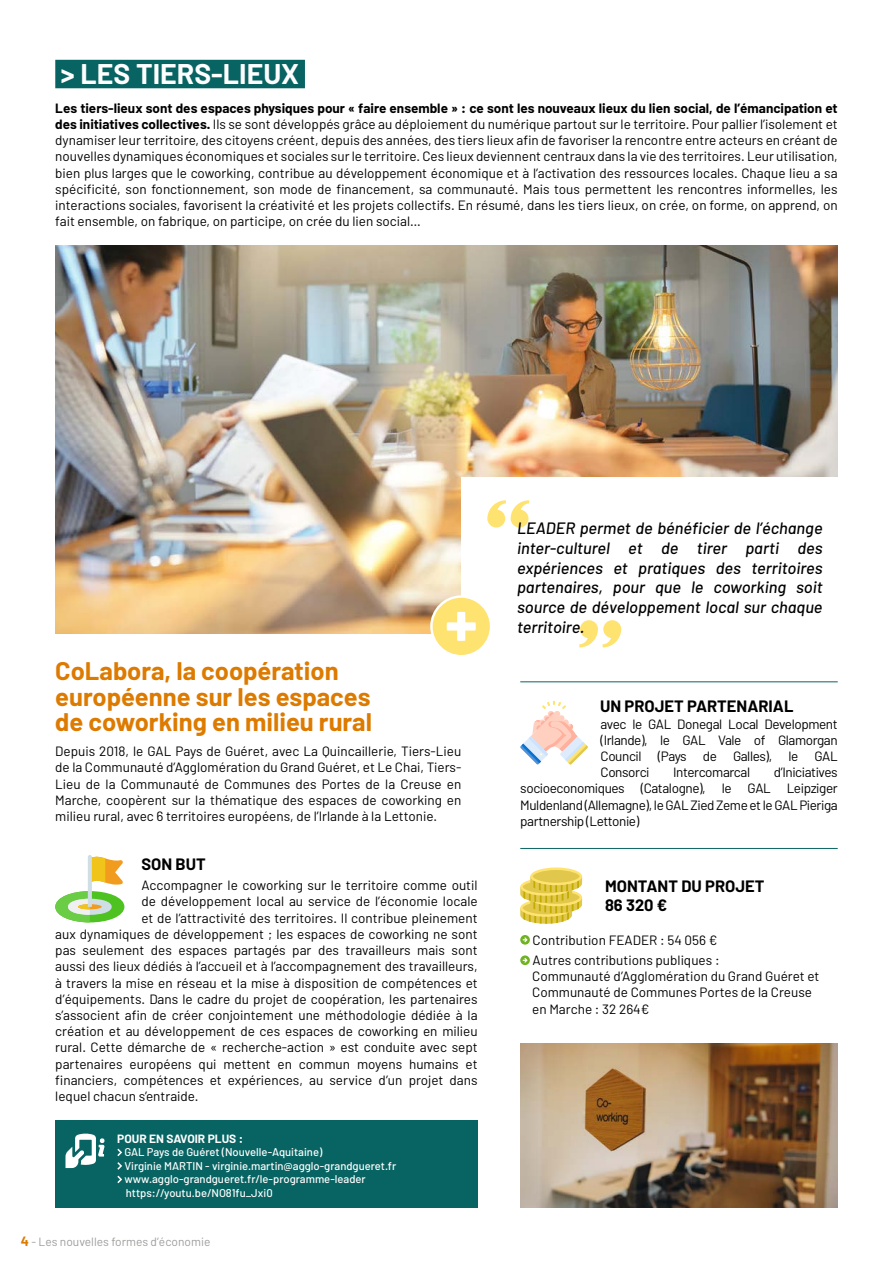
<style>
.page{position:relative;width:893px;height:1263px;background:#fff}
.page>*{position:absolute;margin:0;border:0;box-sizing:border-box;transform-origin:0 0}
.t1{font:700 28.5px "Barlow";color:#fff}
.t2{font:700 25.5px/25.5px "Barlow";color:#dd7a00}
.t3{font:italic 500 16.5px/19.8px "Barlow";color:#000;text-align:justify}
.t4{font:700 16.5px/19.8px "Barlow";color:#000}
.t5{font:13.5px/16.2px "Barlow";color:#000;text-align:justify}
.t6{font:13.5px "Barlow";letter-spacing:-.03em;color:#000}
.t7{font:12px "Barlow";color:#9d9d9c}
.t8{font:700 12px "Barlow";color:#fff}
.t9{font:500 11.25px/13.5px "Barlow";color:#fff}
.s1{font-weight:700}
.s2{font-weight:700;font-size:13.5px;color:#dd7a00}
</style>
<div class="page">
<img style="left:55px;top:246px;width:783px;height:388px">
<img style="left:521px;top:1044px;width:317px;height:163px">
<div style="left:55px;top:60px;width:250px;height:28px;background:#086463"></div>
<svg style="left:55px;top:855px;width:69px;height:67px"></svg>
<div style="left:461px;top:477px;width:395px;height:181px;background:#fff"></div>
<svg style="left:487px;top:500px;width:42px;height:27px"></svg>
<svg style="left:579px;top:620px;width:42px;height:27px"></svg>
<div style="left:431px;top:596px;width:60px;height:60px;background:#ffe371;border-radius:50%"></div>
<div style="left:430px;top:595px;width:62px;height:62px;border:2px solid #fff;border-radius:50%"></div>
<svg style="left:447px;top:612px;width:29px;height:29px"></svg>
<svg style="left:520px;top:867px;width:62px;height:57px"></svg>
<svg style="left:520px;top:935px;width:10px;height:10px"></svg>
<svg style="left:520px;top:955px;width:10px;height:10px"></svg>
<div style="left:55px;top:1120px;width:423px;height:88px;background:#086463"></div>
<svg style="left:65px;top:1133px;width:40px;height:35px"></svg>
<svg style="left:117px;top:1149px;width:5px;height:7px"></svg>
<svg style="left:117px;top:1162px;width:5px;height:8px"></svg>
<svg style="left:117px;top:1176px;width:5px;height:7px"></svg>
<svg style="left:520px;top:701px;width:68px;height:63px"></svg>
<hr style="left:520px;top:848px;width:318px;height:1px;background:#086463">
<hr style="left:520px;top:681px;width:318px;height:1px;background:#086463">
<h1 class="t1" style="left:61px;top:56px;width:240px">&gt; LES TIERS-LIEUX</h1>
<p class="t5" style="left:55px;top:99px;width:784px"><span class="s1">Les tiers-lieux sont des espaces physiques pour « faire ensemble » : ce sont les nouveaux lieux du lien social, de l’émancipation et des initiatives collectives.</span> Ils se sont développés grâce au déploiement du numérique partout sur le territoire. Pour pallier l’isolement et dynamiser leur territoire, des citoyens créent, depuis des années, des tiers lieux afin de favoriser la rencontre entre acteurs en créant de nouvelles dynamiques économiques et sociales sur le territoire. Ces lieux deviennent centraux dans la vie des territoires. Leur utilisation, bien plus larges que le coworking, contribue au développement économique et à l’activation des ressources locales. Chaque lieu a sa spécificité, son fonctionnement, son mode de financement, sa communauté. Mais tous permettent les rencontres informelles, les interactions sociales, favorisent la créativité et les projets collectifs. En résumé, dans les tiers lieux, on crée, on forme, on apprend, on fait ensemble, on fabrique, on participe, on crée du lien social…</p>
<h2 class="t2" style="left:55px;top:658px;width:318px">CoLabora, la coopération européenne sur les espaces de coworking en milieu rural</h2>
<p class="t5" style="left:55px;top:743px;width:408px">Depuis 2018, le GAL Pays de Guéret, avec La Quincaillerie, Tiers-Lieu de la Communauté d’Agglomération du Grand Guéret, et Le Chai, Tiers-Lieu de la Communauté de Communes des Portes de la Creuse en Marche, coopèrent sur la thématique des espaces de coworking en milieu rural, avec 6 territoires européens, de l’Irlande à la Lettonie.</p>
<p class="t4" style="left:141px;top:854px;width:66px">SON BUT</p>
<p class="t5" style="left:141px;top:877px;width:338px">Accompagner le coworking sur le territoire comme outil</p>
<p class="t5" style="left:141px;top:893px;width:338px">de développement local au service de l’économie locale</p>
<p class="t5" style="left:141px;top:909px;width:338px">et de l’attractivité des territoires. Il contribue pleinement</p>
<p class="t5" style="left:55px;top:925px;width:424px">aux dynamiques de développement ; les espaces de coworking ne sont</p>
<p class="t5" style="left:55px;top:942px;width:424px">pas seulement des espaces partagés par des travailleurs mais sont</p>
<p class="t5" style="left:55px;top:958px;width:424px">aussi des lieux dédiés à l’accueil et à l’accompagnement des travailleurs,</p>
<p class="t5" style="left:55px;top:974px;width:424px">à travers la mise en réseau et la mise à disposition de compétences et</p>
<p class="t5" style="left:55px;top:990px;width:424px">d’équipements. Dans le cadre du projet de coopération, les partenaires</p>
<p class="t5" style="left:55px;top:1006px;width:424px">s’associent afin de créer conjointement une méthodologie dédiée à la</p>
<p class="t5" style="left:55px;top:1023px;width:424px">création et au développement de ces espaces de coworking en milieu</p>
<p class="t5" style="left:55px;top:1039px;width:424px">rural. Cette démarche de « recherche-action » est conduite avec sept</p>
<p class="t5" style="left:55px;top:1055px;width:424px">partenaires européens qui mettent en commun moyens humains et</p>
<p class="t5" style="left:55px;top:1071px;width:424px">financiers, compétences et expériences, au service d’un projet dans</p>
<p class="t5" style="left:55px;top:1087px;width:145px">lequel chacun s’entraide.</p>
<p class="t8" style="left:117px;top:1131px;width:127px">POUR EN SAVOIR PLUS :</p>
<p class="t9" style="left:124px;top:1145px;width:273px">GAL Pays de Guéret (Nouvelle-Aquitaine)<br>Virginie MARTIN - virginie.martin@agglo-grandgueret.fr www.agglo-grandgueret.fr/le-programme-leader https://youtu.be/NO81fu_Jxi0</p>
<p class="t7" style="left:21px;top:1234px;width:191px"><span class="s2">4</span> - Les nouvelles formes d’économie</p>
<p class="t3" style="left:517px;top:518px;width:307px">LEADER permet de bénéficier de l’échange inter-culturel et de tirer parti des expériences et pratiques des territoires partenaires, pour que le coworking soit source de développement local sur chaque territoire.</p>
<p class="t4" style="left:600px;top:696px;width:195px">UN PROJET PARTENARIAL</p>
<p class="t5" style="left:601px;top:715px;width:239px">avec le GAL Donegal Local Development (Irlande), le GAL Vale of Glamorgan Council (Pays de Galles), le GAL Consorci</p>
<p class="t5" style="left:520px;top:764px;width:319px;text-indent:254px">d’Iniciatives socioeconomiques (Catalogne), le GAL Leipziger Muldenland (Allemagne), le GAL Zied Zeme et le GAL Pieriga partnership (Lettonie)</p>
<p class="t6" style="left:673px;top:764px;width:78px">Intercomarcal</p>
<p class="t4" style="left:605px;top:876px;width:161px">MONTANT DU PROJET<br>86 320 €</p>
<p class="t5" style="left:533px;top:929px;width:189px;line-height:20.4px">Contribution FEADER : 54 056 €<br>Autres contributions publiques :</p>
<p class="t5" style="left:532px;top:968px;width:289px;text-align:left">Communauté d’Agglomération du Grand Guéret et<br>Communauté de Communes Portes de la Creuse en Marche : 32 264€</p>
</div>
